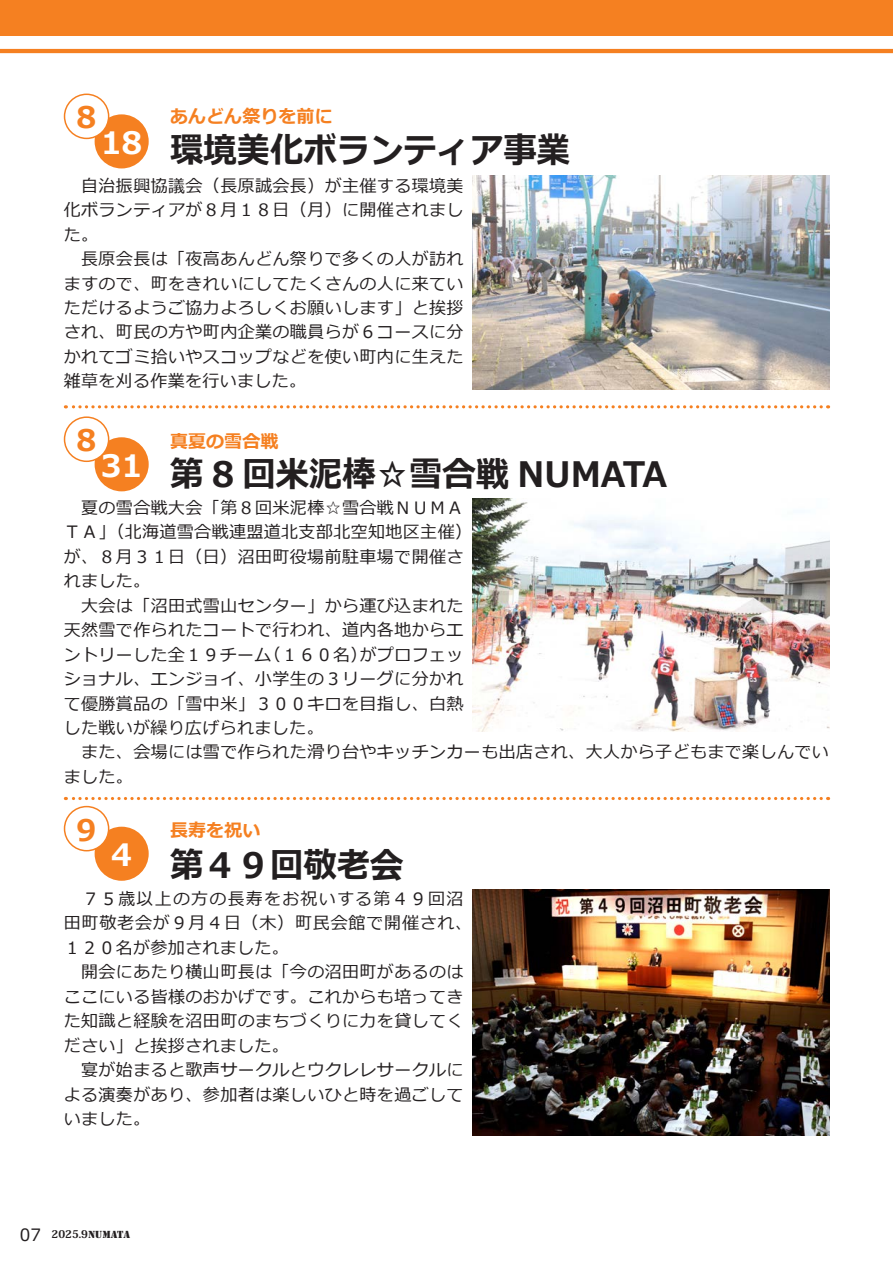
<style>
.page{position:relative;width:893px;height:1263px;background:#fff}
.page>*{position:absolute;margin:0;border:0;box-sizing:border-box;transform-origin:0 0}
.t1{font:700 35.1px "Meiryo";color:#231f20;scale:.95 1}
.t2{font:700 30.9px "Meiryo";color:#fff}
.t3{font:700 29.7px "Meiryo";color:#f58021}
.t4{font:700 18px "Meiryo";color:#f58021}
.t5{font:16.95px/24.5px "Meiryo";letter-spacing:.025em;color:#231f20}
.t6{font:800 10.65px "Koz Min Pro";color:#231f20}
.s1{font-family:"Stencil";font-weight:400}
</style>
<div class="page">
<hr style="left:0;top:49px;width:893px;height:4px;background:#f58021">
<div style="left:0;top:0;width:893px;height:36px;background:#f58021"></div>
<svg style="left:65px;top:797px;width:756px;height:3px"></svg>
<img style="left:472px;top:175px;width:357px;height:215px">
<svg style="left:65px;top:405px;width:756px;height:3px"></svg>
<img style="left:472px;top:499px;width:357px;height:232px">
<img style="left:472px;top:890px;width:357px;height:245px">
<div style="left:95px;top:114px;width:54px;height:54px;background:#f58021;border-radius:50%"></div>
<div style="left:95px;top:437px;width:54px;height:54px;background:#f58021;border-radius:50%"></div>
<div style="left:95px;top:827px;width:54px;height:54px;background:#f58021;border-radius:50%"></div>
<div style="left:65px;top:94px;width:44px;height:44px;background:#fff;border-radius:50%"></div>
<div style="left:64px;top:94px;width:45px;height:45px;border:1px solid #f58021;border-radius:50%"></div>
<div style="left:65px;top:417px;width:44px;height:44px;background:#fff;border-radius:50%"></div>
<div style="left:64px;top:416px;width:45px;height:46px;border:1px solid #f58021;border-radius:50%"></div>
<div style="left:65px;top:806px;width:44px;height:45px;background:#fff;border-radius:50%"></div>
<div style="left:64px;top:806px;width:45px;height:45px;border:1px solid #f58021;border-radius:50%"></div>
<h3 class="t3" style="left:72px;top:101px;width:31px">８</h3>
<h2 class="t2" style="left:101px;top:125px;width:43px">18</h2>
<p class="t4" style="left:170px;top:106px;width:164px">あんどん祭りを前に</p>
<h1 class="t1" style="left:170px;top:131px;width:422px">環境美化ボランティア事業</h1>
<p class="t5" style="left:64px;top:174px;width:401px">　自治振興協議会（長原誠会長）が主催する環境美化ボランティアが８月１８日（月）に開催されました。<br>　長原会長は「夜高あんどん祭りで多くの人が訪れますので、町をきれいにしてたくさんの人に来ていただけるようご協力よろしくお願いします」と挨拶され、町民の方や町内企業の職員らが６コースに分かれてゴミ拾いやスコップなどを使い町内に生えた雑草を刈る作業を行いました。</p>
<h3 class="t3" style="left:72px;top:423px;width:31px">８</h3>
<h2 class="t2" style="left:101px;top:448px;width:43px">31</h2>
<p class="t4" style="left:170px;top:431px;width:110px">真夏の雪合戦</p>
<h1 class="t1" style="left:170px;top:454px;width:525px">第 8 回米泥棒☆雪合戦 NUMATA</h1>
<p class="t5" style="left:64px;top:496px;width:401px">　夏の雪合戦大会「第８回米泥棒☆雪合戦ＮＵＭＡ</p>
<p class="t5" style="left:64px;top:520px;width:410px">ＴＡ」（北海道雪合戦連盟道北支部北空知地区主催(</p>
<p class="t5" style="left:64px;top:545px;width:401px">が、８月３１日（日）沼田町役場前駐車場で開催さ</p>
<p class="t5" style="left:64px;top:569px;width:88px">れました。</p>
<p class="t5" style="left:64px;top:594px;width:401px">　大会は「沼田式雪山センター」から運び込まれた</p>
<p class="t5" style="left:64px;top:618px;width:401px">天然雪で作られたコートで行われ、道内各地からエ</p>
<p class="t5" style="left:360px;top:642px;width:105px">がプロフェッ</p>
<p class="t5" style="left:264px;top:642px;width:105px">（１６０名）</p>
<p class="t5" style="left:64px;top:642px;width:767px">ントリーした全１９チーム<br>ショナル、エンジョイ、小学生の３リーグに分かれ<br>て優勝賞品の「雪中米」３００キロを目指し、白熱<br>した戦いが繰り広げられました。<br>　また、会場には雪で作られた滑り台やキッチンカーも出店され、大人から子どもまで楽しんでいました。</p>
<h3 class="t3" style="left:72px;top:813px;width:31px">９</h3>
<h2 class="t2" style="left:111px;top:837px;width:22px">4</h2>
<p class="t4" style="left:170px;top:820px;width:92px">長寿を祝い</p>
<h1 class="t1" style="left:170px;top:846px;width:247px">第４９回敬老会</h1>
<p class="t5" style="left:64px;top:887px;width:410px">　７５歳以上の方の長寿をお祝いする第４９回沼田町敬老会が９月４日（木）町民会館で開催され、<br>１２０名が参加されました。<br>　開会にあたり横山町長は「今の沼田町があるのはここにいる皆様のおかげです。これからも培ってきた知識と経験を沼田町のまちづくりに力を貸してください」と挨拶されました。<br>　宴が始まると歌声サークルとウクレレサークルによる演奏があり、参加者は楽しいひと時を過ごしていました。</p>
<p class="t5" style="left:20px;top:1223px;width:23px">07</p>
<p class="t6" style="left:52px;top:1226px;width:80px">2025.9<span class="s1">NUMATA</span></p>
</div>
